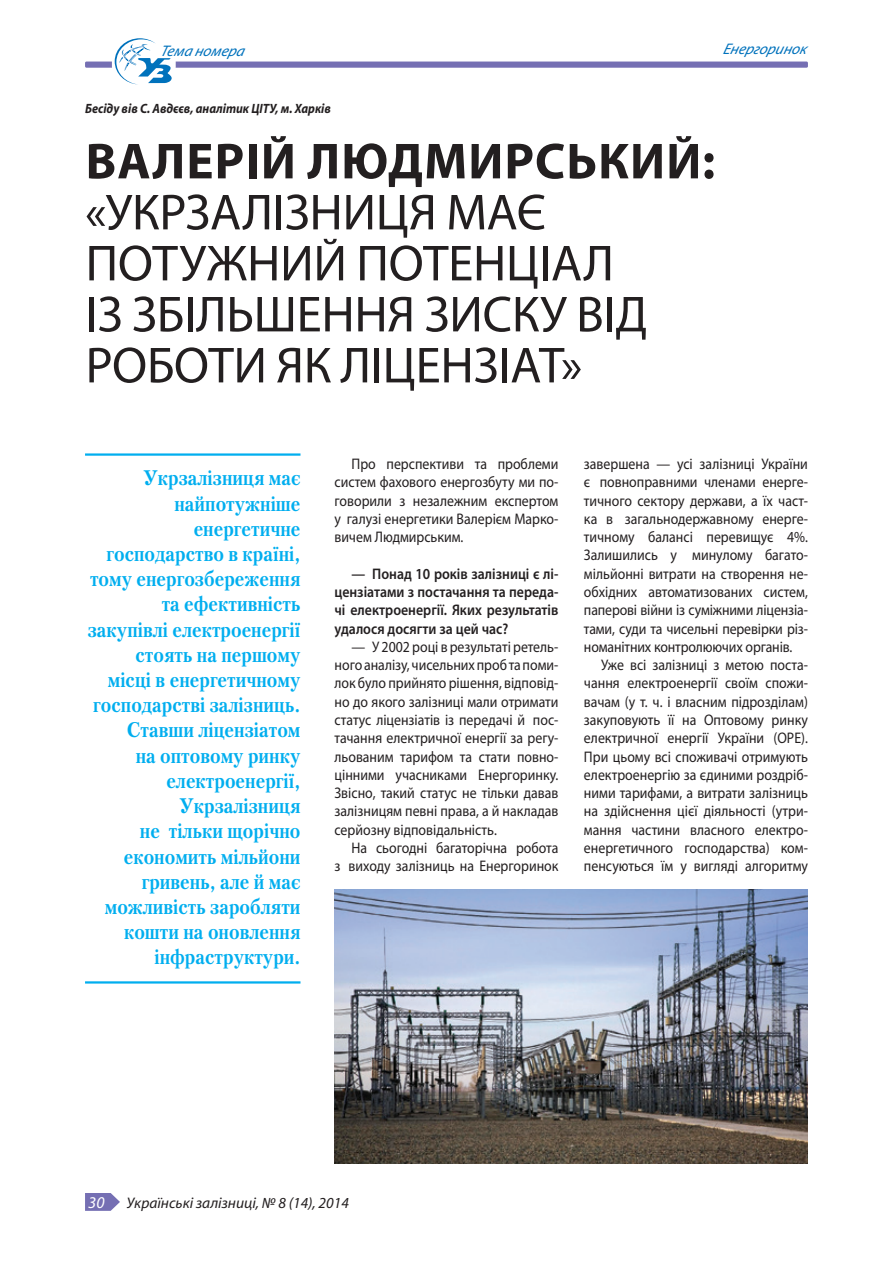
<style>
.page{position:relative;width:893px;height:1263px;background:#fff}
.page>*{position:absolute;margin:0;border:0;box-sizing:border-box;transform-origin:0 0}
.t1{font:51px "Myriad Pro";color:#231f20}
.t2{font:700 51px "Myriad Pro";letter-spacing:.02em;color:#231f20}
.t3{font:700 21px/25.2px "Petersburg C";color:#00aeef;text-align:right;scale:.9 1}
.t4{font:italic 16.5px "Myriad Pro";color:#fff}
.t5{font:15.3px/18.3px "Myriad Pro";color:#231f20;text-align:justify;scale:.9 1}
.t6{font:600 15.3px/18.3px "Myriad Pro";color:#231f20;text-align:justify;scale:.9 1}
.t7{font:italic 15.3px "Myriad Pro";color:#231f20}
.t8{font:italic 15.3px "Myriad Pro";color:#0072bc}
.t9{font:italic 700 13.5px "Myriad Pro";color:#231f20;scale:.9 1}
</style>
<div class="page">
<hr style="left:85px;top:453px;width:215px;height:3px;background:#00aeef">
<hr style="left:85px;top:981px;width:215px;height:2px;background:#00aeef">
<img style="left:335px;top:890px;width:473px;height:274px">
<div style="left:85px;top:62px;width:723px;height:6px;background:#756fb3;border-radius:2px"></div>
<div style="left:112px;top:60px;width:64px;height:9px;background:#fff;border-radius:2px"></div>
<svg style="left:115px;top:38px;width:57px;height:46px"></svg>
<svg style="left:85px;top:1193px;width:35px;height:18px"></svg>
<p class="t8" style="left:160px;top:41px;width:90px">Теманомера</p>
<p class="t8" style="left:723px;top:39px;width:90px">Енергоринок</p>
<p class="t9" style="left:85px;top:100px;width:275px">Бесіду вів С. Авдєєв, аналітик ЦІТУ, м. Харків</p>
<h1 class="t2" style="left:86px;top:128px;width:631px">Валерій Людмирський:</h1>
<h1 class="t1" style="left:85px;top:181px;width:74px">«Укрзалізн</h1>
<h1 class="t1" style="left:342px;top:181px;width:137px">иця має</h1>
<h1 class="t1" style="left:86px;top:232px;width:33px">потужн</h1>
<h1 class="t1" style="left:280px;top:232px;width:105px">ий потенціал</h1>
<h1 class="t1" style="left:86px;top:283px;width:70px">із збіл</h1>
<h1 class="t1" style="left:226px;top:283px;width:60px">ьшення</h1>
<h1 class="t1" style="left:424px;top:283px;width:87px">зиску</h1>
<h1 class="t1" style="left:576px;top:283px;width:23px">від</h1>
<h1 class="t1" style="left:86px;top:334px;width:30px">робот</h1>
<h1 class="t1" style="left:233px;top:334px;width:134px">и як ліцензіат</h1>
<h1 class="t1" style="left:561px;top:334px;width:23px">»</h1>
<p class="t3" style="left:88px;top:466px;width:238px">Укрзалізниця має найпотужніше енергетичне господарство в країні, тому енергозбереження та ефективність закупівлі електроенергії стоять на першому місці в енергетичному господарстві залізниць.<br>Ставши ліцензіатом<br>на оптовому ринку електроенергії,<br>Укрзалізниця<br>не тільки щорічно економить мільйони гривень, але й має можливість заробляти кошти на оновлення інфраструктури.</p>
<p class="t5" style="left:334px;top:454px;width:250px;text-indent:17px">Про перспективи та проблеми систем фахового енергозбуту ми по&shy;говорили з незалежним експертом у галузі енергетики Валерієм Марко&shy;вичем Людмирським.</p>
<p class="t6" style="left:334px;top:564px;width:250px;text-indent:17px">— Понад 10 років залізниці є лі&shy;цензіатами з постачання та переда&shy;чі електроенергії. Яких результатів удалося досягти за цей час?</p>
<p class="t5" style="left:334px;top:637px;width:250px;text-indent:17px">— У 2002 році в результаті ретель&shy;ного аналізу, чисельних проб та поми&shy;лок було прийнято рішення, відповід&shy;но до якого залізниці мали отримати статус ліцензіатів із передачі й пос&shy;тачання електричної енергії за регу&shy;льованим тарифом та стати повно&shy;цінними учасниками Енергоринку.<br>Звісно, такий статус не тільки давав залізницям певні права, а й накладав серйозну відповідальність.</p>
<p class="t5" style="left:334px;top:838px;width:250px;text-align:right">На сьогодні багаторічна робота<br>з виходу залізниць на Енергоринок</p>
<p class="t5" style="left:584px;top:454px;width:250px">завершена — усі залізниці України є повноправними членами енерге&shy;тичного сектору держави, а їх част&shy;ка в загальнодержавному енерге&shy;тичному балансі перевищує 4%.<br>Залишились у минулому багато&shy;мільйонні витрати на створення не&shy;обхідних автоматизованих систем, паперові війни із суміжними ліцензіа&shy;тами, суди та чисельні перевірки різ&shy;номанітних контролюючих органів.</p>
<p class="t5" style="left:584px;top:656px;width:250px;text-indent:17px">Уже всі залізниці з метою поста&shy;чання електроенергії своїм спожи&shy;вачам (у т. ч. і власним підрозділам) закуповують її на Оптовому ринку електричної енергії України (ОРЕ).<br>При цьому всі споживачі отримують електроенергію за єдиними роздріб&shy;ними тарифами, а витрати залізниць на здійснення цієї діяльності (утри&shy;мання частини власного електро&shy;енергетичного господарства) ком&shy;пенсуються їм у вигляді алгоритму</p>
<p class="t4" style="left:88px;top:1192px;width:18px">30</p>
<p class="t7" style="left:127px;top:1193px;width:224px">Українські залізниці, № 8 (14), 2014</p>
</div>
